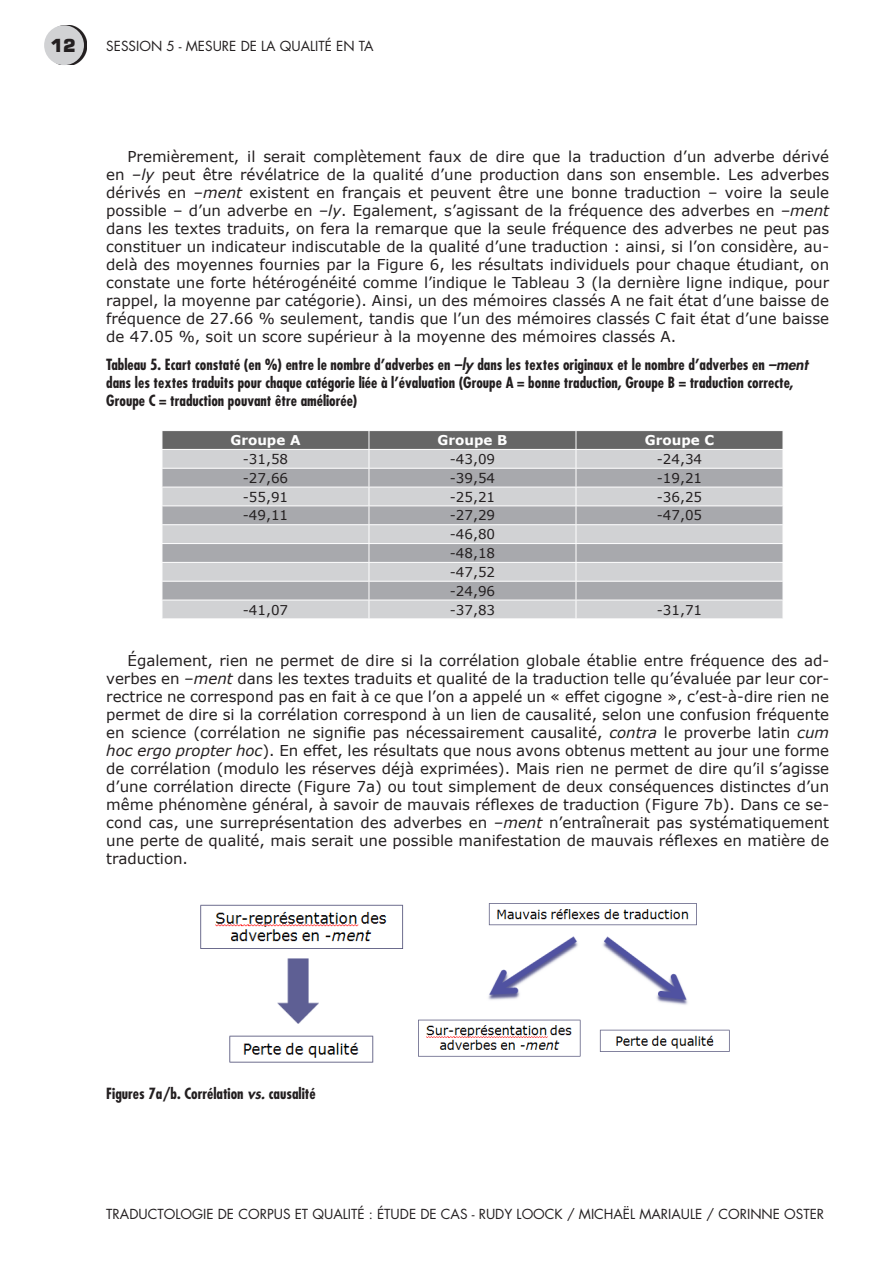
<style>
.page{position:relative;width:893px;height:1263px;background:#fff}
.page>*{position:absolute;margin:0;border:0;box-sizing:border-box;transform-origin:0 0}
.t1{font:18px "Square 721 Blk Normal";color:#231f20}
.t2{font:15px/18px "Verdana";color:#231f20;text-align:justify}
.Titre_Illustration{font:700 condensed 15px/18px "Futura Std";color:#231f20}
.Texte_dans_tableau{font:13.5px "Verdana";color:#231f20}
.t3{font:13.5px "Futura Std";color:#231f20}
.Tableau_entrée{font:700 13.5px "Verdana";color:#fff}
.s1{font-style:italic}
.s2{font-weight:800;font-style:italic;font-stretch:normal}
</style>
<div class="page">
<svg style="left:47px;top:25px;width:40px;height:40px"></svg>
<div style="left:44px;top:25px;width:40px;height:40px;background:#d1d2d4;border-radius:50%"></div>
<svg style="left:162px;top:431px;width:621px;height:187px;background:#b9babd"></svg>
<img style="left:200px;top:904px;width:204px;height:159px">
<img style="left:418px;top:903px;width:312px;height:154px">
<p class="t1" style="left:50px;top:34px;width:28px">12</p>
<p class="t3" style="left:106px;top:37px;width:269px">SESSION 5 - MESURE DE LA QUALITÉ EN TA</p>
<p class="t2" style="left:106px;top:147px;width:724px;text-indent:21px">Premièrement, il serait complètement faux de dire que la traduction d’un adverbe dérivé en <span class="s1">–ly</span> peut être révélatrice de la qualité d’une production dans son ensemble. Les adverbes dérivés en <span class="s1">–ment</span> existent en français et peuvent être une bonne traduction – voire la seule possible – d’un adverbe en <span class="s1">–ly</span>. Egalement, s’agissant de la fréquence des adverbes en <span class="s1">–ment </span>dans les textes traduits, on fera la remarque que la seule fréquence des adverbes ne peut pas constituer un indicateur indiscutable de la qualité d’une traduction : ainsi, si l’on considère, au&shy;delà des moyennes fournies par la Figure 6, les résultats individuels pour chaque étudiant, on constate une forte hétérogénéité comme l’indique le Tableau 3 (la dernière ligne indique, pour rappel, la moyenne par catégorie). Ainsi, un des mémoires classés A ne fait état d’une baisse de fréquence de 27.66 % seulement, tandis que l’un des mémoires classés C fait état d’une baisse de 47.05 %, soit un score supérieur à la moyenne des mémoires classés A.</p>
<p class="Titre_Illustration" style="left:106px;top:356px;width:703px">Tableau 5. Ecart constaté (en %) entre le nombre d’adverbes en <span class="s2">–ly</span> dans les textes originaux et le nombre d’adverbes en <span class="s2">–ment </span>dans les textes traduits pour chaque catégorie liée à l’évaluation (Groupe A = bonne traduction, Groupe B = traduction correcte,<br>Groupe C = traduction pouvant être améliorée)</p>
<p class="Tableau_entrée" style="left:230px;top:431px;width:72px">Groupe A</p>
<p class="Tableau_entrée" style="left:438px;top:431px;width:71px">Groupe B</p>
<p class="Tableau_entrée" style="left:645px;top:431px;width:71px">Groupe C</p>
<p class="Texte_dans_tableau" style="left:243px;top:450px;width:47px">-31,58</p>
<p class="Texte_dans_tableau" style="left:450px;top:450px;width:47px">-43,09</p>
<p class="Texte_dans_tableau" style="left:657px;top:450px;width:47px">-24,34</p>
<p class="Texte_dans_tableau" style="left:243px;top:469px;width:47px">-27,66</p>
<p class="Texte_dans_tableau" style="left:450px;top:469px;width:47px">-39,54</p>
<p class="Texte_dans_tableau" style="left:657px;top:469px;width:47px">-19,21</p>
<p class="Texte_dans_tableau" style="left:243px;top:487px;width:47px">-55,91</p>
<p class="Texte_dans_tableau" style="left:450px;top:487px;width:47px">-25,21</p>
<p class="Texte_dans_tableau" style="left:657px;top:487px;width:47px">-36,25</p>
<p class="Texte_dans_tableau" style="left:243px;top:506px;width:47px">-49,11</p>
<p class="Texte_dans_tableau" style="left:450px;top:506px;width:47px">-27,29</p>
<p class="Texte_dans_tableau" style="left:657px;top:506px;width:47px">-47,05</p>
<p class="Texte_dans_tableau" style="left:450px;top:525px;width:47px">-46,80</p>
<p class="Texte_dans_tableau" style="left:450px;top:544px;width:47px">-48,18</p>
<p class="Texte_dans_tableau" style="left:450px;top:563px;width:47px">-47,52</p>
<p class="Texte_dans_tableau" style="left:450px;top:582px;width:47px">-24,96</p>
<p class="Texte_dans_tableau" style="left:243px;top:600px;width:47px">-41,07</p>
<p class="Texte_dans_tableau" style="left:450px;top:600px;width:47px">-37,83</p>
<p class="Texte_dans_tableau" style="left:657px;top:600px;width:47px">-31,71</p>
<p class="t2" style="left:106px;top:651px;width:724px;text-indent:21px">Également, rien ne permet de dire si la corrélation globale établie entre fréquence des ad&shy;verbes en <span class="s1">–ment</span> dans les textes traduits et qualité de la traduction telle qu’évaluée par leur cor&shy;rectrice ne correspond pas en fait à ce que l’on a appelé un « effet cigogne », c’est-à-dire rien ne permet de dire si la corrélation correspond à un lien de causalité, selon une confusion fréquente en science (corrélation ne signifie pas nécessairement causalité, <span class="s1">contra</span> le proverbe latin <span class="s1">cum hoc ergo propter hoc</span>). En effet, les résultats que nous avons obtenus mettent au jour une forme de corrélation (modulo les réserves déjà exprimées). Mais rien ne permet de dire qu’il s’agisse d’une corrélation directe (Figure 7a) ou tout simplement de deux conséquences distinctes d’un même phénomène général, à savoir de mauvais réflexes de traduction (Figure 7b). Dans ce se&shy;cond cas, une surreprésentation des adverbes en <span class="s1">–ment</span> n’entraînerait pas systématiquement une perte de qualité, mais serait une possible manifestation de mauvais réflexes en matière de traduction.</p>
<p class="Titre_Illustration" style="left:106px;top:1084px;width:211px">Figures 7a/b. Corrélation <span class="s2">vs.</span> causalité</p>
<p class="t3" style="left:106px;top:1205px;width:719px">TRADUCTOLOGIE DE CORPUS ET QUALITÉ : ÉTUDE DE CAS - RUDY LOOCK / MICHAËL MARIAULE / CORINNE OSTER</p>
</div>
